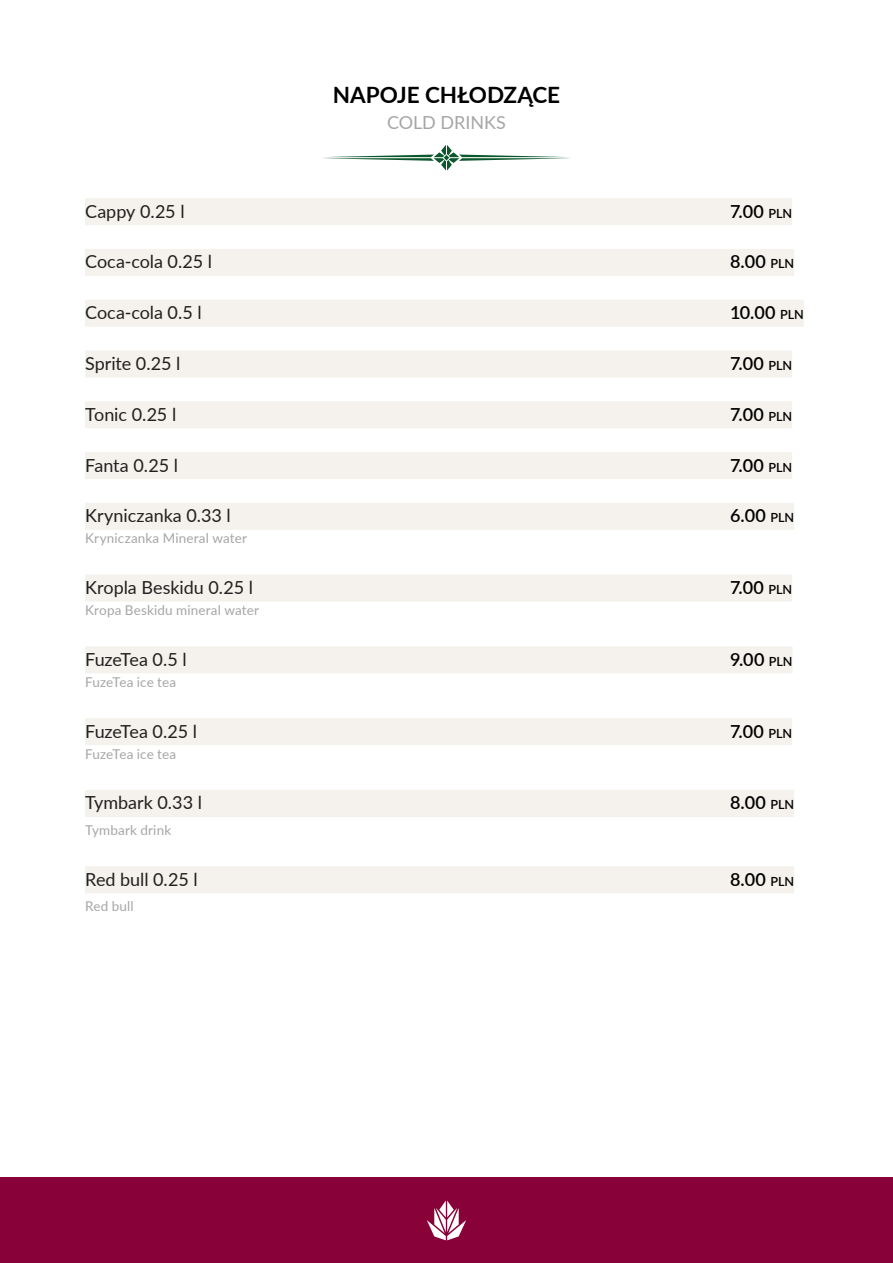
<style>
.page{position:relative;width:893px;height:1263px;background:#fff}
.page>*{position:absolute;margin:0;border:0;box-sizing:border-box;transform-origin:0 0}
.nagłówki{font:700 22.5px "Lato";color:#000}
.tekst_zwykly_pl{font:18px "Lato";letter-spacing:-.005em;color:#231f20}
.tekst_zwykly_pl-2{font:600 18px "Lato";letter-spacing:.025em;color:#000}
.tekst_zwykly_pl-3{font:18px "Lato";letter-spacing:-.025em;color:#231f20}
.nagłówki_angielskie{font:18px "Lato";letter-spacing:-.005em;color:#a6a6a6}
.tekst_angielski{font:13.5px "Lato";letter-spacing:.01em;color:#a6a6a6}
.s1{font-size:12.6px}
</style>
<div class="page">
<div style="left:0;top:1178px;width:893px;height:85px;background:#890139"></div>
<svg style="left:427px;top:1200px;width:39px;height:40px"></svg>
<div style="left:85px;top:198px;width:707px;height:27px;background:#f5f2ed"></div>
<div style="left:85px;top:249px;width:709px;height:27px;background:#f5f2ed"></div>
<div style="left:85px;top:300px;width:719px;height:27px;background:#f5f2ed"></div>
<div style="left:85px;top:350px;width:707px;height:27px;background:#f5f2ed"></div>
<div style="left:85px;top:401px;width:707px;height:27px;background:#f5f2ed"></div>
<div style="left:85px;top:452px;width:707px;height:27px;background:#f5f2ed"></div>
<div style="left:85px;top:503px;width:709px;height:27px;background:#f5f2ed"></div>
<div style="left:85px;top:575px;width:707px;height:27px;background:#f5f2ed"></div>
<div style="left:85px;top:646px;width:708px;height:27px;background:#f5f2ed"></div>
<div style="left:85px;top:718px;width:707px;height:27px;background:#f5f2ed"></div>
<div style="left:85px;top:790px;width:709px;height:27px;background:#f5f2ed"></div>
<div style="left:85px;top:866px;width:709px;height:27px;background:#f5f2ed"></div>
<svg style="left:323px;top:145px;width:247px;height:26px"></svg>
<p class="nagłówki" style="left:333px;top:78px;width:229px">NAPOJE CHŁODZĄCE</p>
<p class="nagłówki_angielskie" style="left:387px;top:109px;width:120px">COLD DRINKS</p>
<p class="tekst_zwykly_pl" style="left:85px;top:198px;width:101px">Cappy 0.25 l</p>
<p class="tekst_zwykly_pl-2" style="left:730px;top:198px;width:64px">7.00 <span class="s1">PLN</span></p>
<p class="tekst_zwykly_pl" style="left:85px;top:249px;width:129px">Coca-cola 0.25 l</p>
<p class="tekst_zwykly_pl-2" style="left:730px;top:249px;width:66px">8.00 <span class="s1">PLN</span></p>
<p class="tekst_zwykly_pl" style="left:85px;top:300px;width:118px">Coca-cola 0.5 l</p>
<p class="tekst_zwykly_pl-2" style="left:730px;top:300px;width:75px">10.00 <span class="s1">PLN</span></p>
<p class="tekst_zwykly_pl" style="left:85px;top:351px;width:97px">Sprite 0.25 l</p>
<p class="tekst_zwykly_pl-2" style="left:730px;top:350px;width:64px">7.00 <span class="s1">PLN</span></p>
<p class="tekst_zwykly_pl" style="left:85px;top:401px;width:93px">Tonic 0.25 l</p>
<p class="tekst_zwykly_pl-2" style="left:730px;top:401px;width:64px">7.00 <span class="s1">PLN</span></p>
<p class="tekst_zwykly_pl" style="left:85px;top:452px;width:95px">Fanta 0.25 l</p>
<p class="tekst_zwykly_pl-2" style="left:730px;top:452px;width:64px">7.00 <span class="s1">PLN</span></p>
<p class="tekst_zwykly_pl" style="left:85px;top:503px;width:147px">Kryniczanka 0.33 l</p>
<p class="tekst_zwykly_pl-2" style="left:730px;top:503px;width:65px">6.00 <span class="s1">PLN</span></p>
<p class="tekst_angielski" style="left:85px;top:529px;width:163px">Kryniczanka Mineral water</p>
<p class="tekst_zwykly_pl" style="left:85px;top:575px;width:169px">Kropla Beskidu 0.25 l</p>
<p class="tekst_zwykly_pl-2" style="left:730px;top:574px;width:64px">7.00 <span class="s1">PLN</span></p>
<p class="tekst_angielski" style="left:85px;top:600px;width:175px">Kropa Beskidu mineral water</p>
<p class="tekst_zwykly_pl-3" style="left:85px;top:646px;width:103px">FuzeTea 0.5 l</p>
<p class="tekst_zwykly_pl-2" style="left:730px;top:646px;width:64px">9.00 <span class="s1">PLN</span></p>
<p class="tekst_angielski" style="left:85px;top:672px;width:93px">FuzeTea ice tea</p>
<p class="tekst_zwykly_pl" style="left:85px;top:718px;width:114px">FuzeTea 0.25 l</p>
<p class="tekst_zwykly_pl-2" style="left:730px;top:718px;width:64px">7.00 <span class="s1">PLN</span></p>
<p class="tekst_angielski" style="left:85px;top:744px;width:93px">FuzeTea ice tea</p>
<p class="tekst_zwykly_pl" style="left:85px;top:790px;width:118px">Tymbark 0.33 l</p>
<p class="tekst_zwykly_pl-2" style="left:730px;top:790px;width:66px">8.00 <span class="s1">PLN</span></p>
<p class="tekst_angielski" style="left:85px;top:820px;width:88px">Tymbark drink</p>
<p class="tekst_zwykly_pl" style="left:85px;top:866px;width:114px">Red bull 0.25 l</p>
<p class="tekst_zwykly_pl-2" style="left:730px;top:866px;width:66px">8.00 <span class="s1">PLN</span></p>
<p class="tekst_angielski" style="left:85px;top:897px;width:50px">Red bull</p>
</div>
